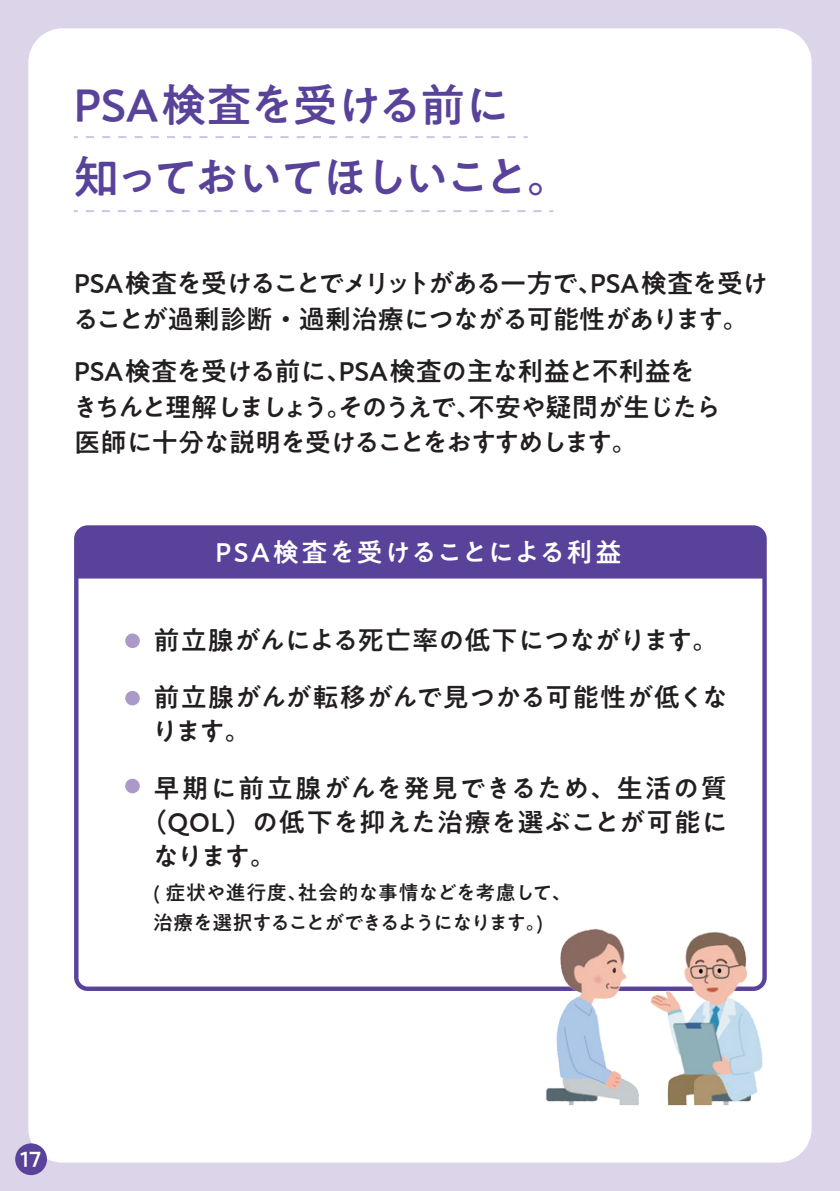
<style>
.page{position:relative;width:840px;height:1191px;background:#fff}
.page>*{position:absolute;margin:0;border:0;box-sizing:border-box;transform-origin:0 0}
.t1{font:500 45.4px/72.2px "PA1 Gothic Std N";letter-spacing:-.065em;color:#59429a}
.t2{font:500 26.2px/35.4px "PA1 Gothic Std N";letter-spacing:-.05em;color:#231f20}
.t3{font:500 26.2px/56.6px "PA1 Gothic Std N";color:#231f20}
.t4{font:500 26.2px/34px "PA1 Gothic Std N";letter-spacing:.005em;color:#231f20}
.t5{font:500 26.2px/56.6px "PA1 Gothic Std N";letter-spacing:.06em;color:#231f20}
.t6{font:500 26.2px "PA1 Gothic Std N";letter-spacing:.045em;color:#fff}
.t7{font:500 21.2px "PA1 Gothic Std N";color:#fff}
.t8{font:500 19.8px/29.8px "PA1 Gothic Std N";letter-spacing:-.025em;color:#231f20}
</style>
<div class="page">
<div style="left:0;top:0;width:839px;height:1191px;background:#dcd5ea"></div>
<div style="left:28px;top:28px;width:783px;height:1134px;background:#fff;border-radius:34px"></div>
<svg style="left:86px;top:136px;width:441px;height:2px"></svg>
<svg style="left:86px;top:210px;width:467px;height:2px"></svg>
<div style="left:79px;top:530px;width:682px;height:48px;background:#59429a"></div>
<div style="left:74px;top:525px;width:692px;height:466px;border:4px solid #59429a;border-radius:11px"></div>
<div style="left:125px;top:633px;width:15px;height:15px;background:#ab9ac9;border-radius:50%"></div>
<div style="left:125px;top:691px;width:15px;height:14px;background:#ab9ac9;border-radius:50%"></div>
<div style="left:125px;top:778px;width:15px;height:15px;background:#ab9ac9;border-radius:50%"></div>
<img style="left:532px;top:890px;width:235px;height:216px">
<div style="left:15px;top:1143px;width:32px;height:32px;background:#59429a;border-radius:50%"></div>
<h1 class="t1" style="left:74px;top:73px;width:498px">PSA検査を受ける前に<br>知っておいてほしいこと。</h1>
<p class="t2" style="left:73px;top:268px;width:697px">PSA検査を受けることでメリットがある一方で、PSA検査を受けることが過剰診断・過剰治療につながる可能性があります。</p>
<p class="t2" style="left:73px;top:356px;width:650px">PSA検査を受ける前に、PSA検査の主な利益と不利益をきちんと理解しましょう。そのうえで、不安や疑問が生じたら医師に十分な説明を受けることをおすすめします。</p>
<p class="t6" style="left:215px;top:537px;width:407px">PSA検査を受けることによる利益</p>
<p class="t3" style="left:153px;top:614px;width:575px">前立腺がんによる死亡率の低下につながります。前立腺がんが転移がんで見つかる可能性が低くな</p>
<p class="t5" style="left:152px;top:705px;width:576px">ります。<br>早期に前立腺がんを発見できるため、生活の質</p>
<p class="t4" style="left:153px;top:807px;width:576px;text-indent:-12px">（QOL）の低下を抑えた治療を選ぶことが可能になります。</p>
<p class="t8" style="left:153px;top:879px;width:419px">( 症状や進行度、社会的な事情などを考慮して、治療を選択することができるようになります。)</p>
<p class="t7" style="left:20px;top:1146px;width:23px">17</p>
</div>
